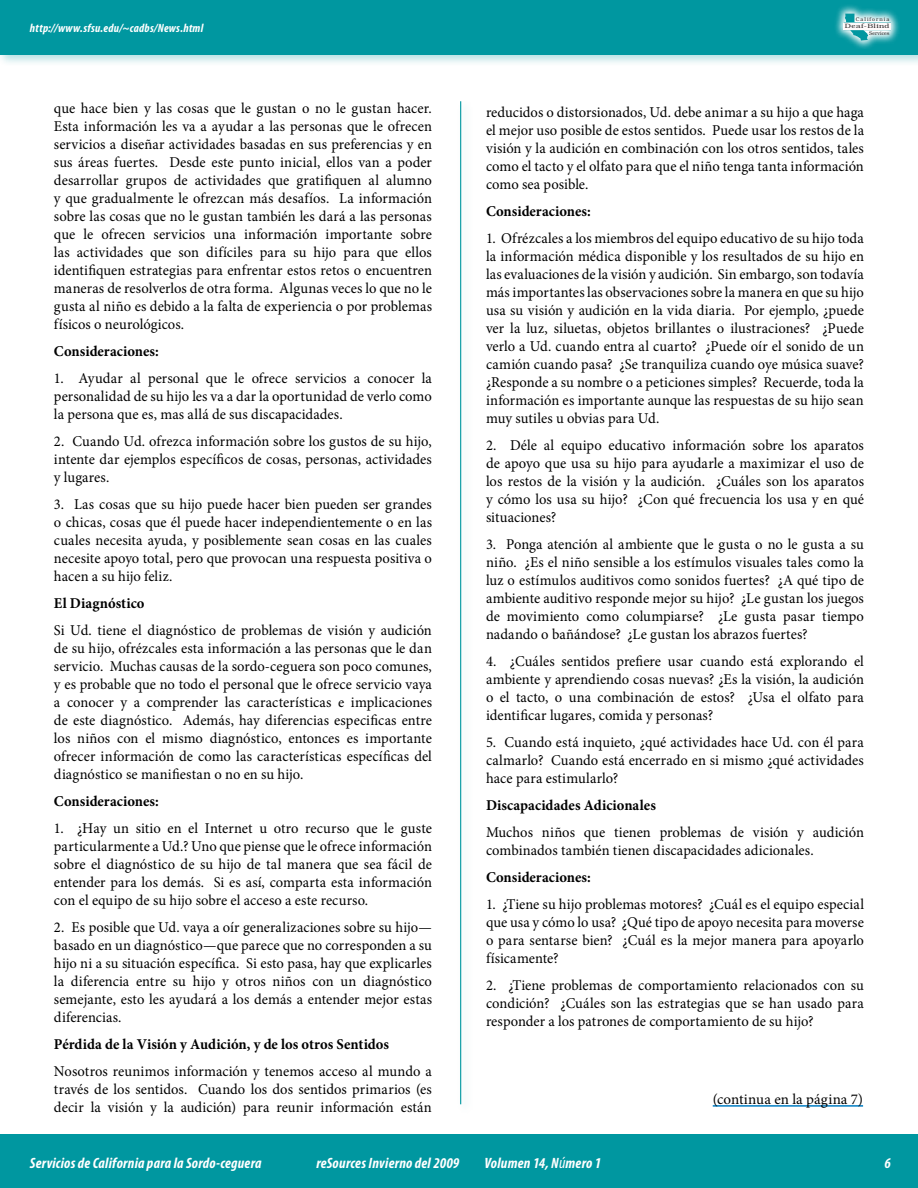
<style>
.page{position:relative;width:918px;height:1188px;background:#fff}
.page>*{position:absolute;margin:0;border:0;box-sizing:border-box;transform-origin:0 0}
.t1{font:15px/18px "Minion Pro";color:#000;text-align:justify}
.t2{font:700 15px "Minion Pro";color:#000}
.t3{font:italic 700 condensed 15px "Myriad Pro";letter-spacing:.015em;color:#fff}
.t4{font:italic 700 condensed 12px "Myriad Pro";letter-spacing:.025em;color:#fff}
.t5{font:300 6.15px "Bookman";letter-spacing:.05em;color:#231f20;scale:1.26 1}
.t6{font:300 5.4px "Bookman";letter-spacing:.2em;color:#231f20;scale:.95 1}
.t7{font:300 5.4px "Bookman";letter-spacing:-.005em;color:#231f20;scale:.94 1}
.s1{font-weight:400;font-size:16.5px;color:#fcfcfc}
</style>
<div class="page">
<div style="left:0;top:0;width:918px;height:67px;background:#0097a0;opacity:.3"></div>
<div style="left:0;top:0;width:918px;height:54px;background:#0097a0"></div>
<svg style="left:835px;top:5px;width:64px;height:44px"></svg>
<svg style="left:845px;top:14px;width:23px;height:26px"></svg>
<hr style="left:844px;top:29px;width:47px;height:1px;background:#0097a0">
<hr style="left:844px;top:22px;width:47px;height:1px;background:#0097a0">
<div style="left:844px;top:23px;width:47px;height:6px;background:#fffafa"></div>
<div style="left:0;top:1134px;width:918px;height:54px;background:#0097a0"></div>
<hr style="left:713px;top:1105px;width:150px;height:2px;background:#007cc2">
<div style="left:456px;top:98px;width:18px;height:1017px;background:#fafcfd"></div>
<hr style="left:460px;top:101px;width:1px;height:1003px;background:#0097a0">
<p class="t6" style="left:856px;top:16px;width:37px">California</p>
<p class="t4" style="left:30px;top:20px;width:175px">http://www.sfsu.edu/~cadbs/News.html</p>
<p class="t7" style="left:869px;top:30px;width:23px">Services</p>
<p class="t5" style="left:845px;top:23px;width:37px">Deaf-Blind</p>
<p class="t1" style="left:54px;top:100px;width:380px">que hace bien y las cosas que le gustan o no le gustan hacer.<br>Esta información les va a ayudar a las personas que le ofrecen servicios a diseñar actividades basadas en sus preferencias y en sus áreas fuertes. Desde este punto inicial, ellos van a poder desarrollar grupos de actividades que gratifiquen al alumno y que gradualmente le ofrezcan más desafíos. La información sobre las cosas que no le gustan también les dará a las personas que le ofrecen servicios una información importante sobre las actividades que son difíciles para su hijo para que ellos identifiquen estrategias para enfrentar estos retos o encuentren maneras de resolverlos de otra forma. Algunas veces lo que no le gusta al niño es debido a la falta de experiencia o por problemas físicos o neurológicos.</p>
<p class="t2" style="left:54px;top:341px;width:106px">Consideraciones:</p>
<p class="t1" style="left:54px;top:370px;width:379px">1. Ayudar al personal que le ofrece servicios a conocer la personalidad de su hijo les va a dar la oportunidad de verlo como la persona que es, mas allá de sus discapacidades.</p>
<p class="t1" style="left:54px;top:433px;width:379px">2. Cuando Ud. ofrezca información sobre los gustos de su hijo, intente dar ejemplos específicos de cosas, personas, actividades y lugares.</p>
<p class="t1" style="left:54px;top:496px;width:380px">3. Las cosas que su hijo puede hacer bien pueden ser grandes o chicas, cosas que él puede hacer independientemente o en las cuales necesita ayuda, y posiblemente sean cosas en las cuales necesite apoyo total, pero que provocan una respuesta positiva o hacen a su hijo feliz.</p>
<p class="t2" style="left:54px;top:593px;width:92px">El Diagnóstico</p>
<p class="t1" style="left:54px;top:622px;width:380px">Si Ud. tiene el diagnóstico de problemas de visión y audición de su hijo, ofrézcales esta información a las personas que le dan servicio. Muchas causas de la sordo-ceguera son poco comunes, y es probable que no todo el personal que le ofrece servicio vaya a conocer y a comprender las características e implicaciones de este diagnóstico. Además, hay diferencias especificas entre los niños con el mismo diagnóstico, entonces es importante ofrecer información de como las características específicas del diagnóstico se manifiestan o no en su hijo.</p>
<p class="t2" style="left:54px;top:791px;width:106px">Consideraciones:</p>
<p class="t1" style="left:54px;top:820px;width:380px">1. ¿Hay un sitio en el Internet u otro recurso que le guste particularmente a Ud.? Uno que piense que le ofrece información sobre el diagnóstico de su hijo de tal manera que sea fácil de entender para los demás. Si es así, comparta esta información con el equipo de su hijo sobre el acceso a este recurso.</p>
<p class="t1" style="left:54px;top:919px;width:380px">2. Es posible que Ud. vaya a oír generalizaciones sobre su hijo— basado en un diagnóstico—que parece que no corresponden a su hijo ni a su situación específica. Si esto pasa, hay que explicarles la diferencia entre su hijo y otros niños con un diagnóstico semejante, esto les ayudará a los demás a entender mejor estas diferencias.</p>
<p class="t2" style="left:54px;top:1034px;width:337px">Pérdida de la Visión y Audición, y de los otros Sentidos</p>
<p class="t1" style="left:54px;top:1063px;width:379px">Nosotros reunimos información y tenemos acceso al mundo a través de los sentidos. Cuando los dos sentidos primarios (es decir la visión y la audición) para reunir información están</p>
<p class="t1" style="left:486px;top:103px;width:380px">reducidos o distorsionados, Ud. debe animar a su hijo a que haga el mejor uso posible de estos sentidos. Puede usar los restos de la visión y la audición en combinación con los otros sentidos, tales como el tacto y el olfato para que el niño tenga tanta información como sea posible.</p>
<p class="t2" style="left:486px;top:201px;width:106px">Consideraciones:</p>
<p class="t1" style="left:486px;top:229px;width:380px">1. Ofrézcales a los miembros del equipo educativo de su hijo toda la información médica disponible y los resultados de su hijo en las evaluaciones de la visión y audición. Sin embargo, son todavía más importantes las observaciones sobre la manera en que su hijo usa su visión y audición en la vida diaria. Por ejemplo, ¿puede ver la luz, siluetas, objetos brillantes o ilustraciones? ¿Puede verlo a Ud. cuando entra al cuarto? ¿Puede oír el sonido de un camión cuando pasa? ¿Se tranquiliza cuando oye música suave? ¿Responde a su nombre o a peticiones simples? Recuerde, toda la información es importante aunque las respuestas de su hijo sean muy sutiles u obvias para Ud.</p>
<p class="t1" style="left:486px;top:436px;width:380px">2. Déle al equipo educativo información sobre los aparatos de apoyo que usa su hijo para ayudarle a maximizar el uso de los restos de la visión y la audición. ¿Cuáles son los aparatos y cómo los usa su hijo? ¿Con qué frecuencia los usa y en qué situaciones?</p>
<p class="t1" style="left:486px;top:535px;width:380px">3. Ponga atención al ambiente que le gusta o no le gusta a su niño. ¿Es el niño sensible a los estímulos visuales tales como la luz o estímulos auditivos como sonidos fuertes? ¿A qué tipo de ambiente auditivo responde mejor su hijo? ¿Le gustan los juegos de movimiento como columpiarse? ¿Le gusta pasar tiempo nadando o bañándose? ¿Le gustan los abrazos fuertes?</p>
<p class="t1" style="left:486px;top:652px;width:380px">4. ¿Cuáles sentidos prefiere usar cuando está explorando el ambiente y aprendiendo cosas nuevas? ¿Es la visión, la audición o el tacto, o una combinación de estos? ¿Usa el olfato para identificar lugares, comida y personas?</p>
<p class="t1" style="left:486px;top:733px;width:379px">5. Cuando está inquieto, ¿qué actividades hace Ud. con él para calmarlo? Cuando está encerrado en si mismo ¿qué actividades hace para estimularlo?</p>
<p class="t2" style="left:486px;top:795px;width:171px">Discapacidades Adicionales</p>
<p class="t1" style="left:486px;top:823px;width:379px">Muchos niños que tienen problemas de visión y audición combinados también tienen discapacidades adicionales.</p>
<p class="t2" style="left:486px;top:867px;width:106px">Consideraciones:</p>
<p class="t1" style="left:486px;top:895px;width:380px">1. ¿Tiene su hijo problemas motores? ¿Cuál es el equipo especial que usa y cómo lo usa? ¿Qué tipo de apoyo necesita para moverse o para sentarse bien? ¿Cuál es la mejor manera para apoyarlo físicamente?</p>
<p class="t1" style="left:486px;top:976px;width:379px">2. ¿Tiene problemas de comportamiento relacionados con su condición? ¿Cuáles son las estrategias que se han usado para responder a los patrones de comportamiento de su hijo?</p>
<p class="t1" style="left:713px;top:1091px;width:152px">(continua en la página 7)</p>
<p class="t3" style="left:30px;top:1154px;width:233px">Servicios de California para la Sordo-ceguera</p>
<p class="t3" style="left:316px;top:1154px;width:144px">reSources Invierno del 2009</p>
<p class="t3" style="left:485px;top:1154px;width:118px">Volumen 14, N<span class="s1">ú</span>mero 1</p>
<p class="t3" style="left:885px;top:1154px;width:8px">6</p>
</div>
